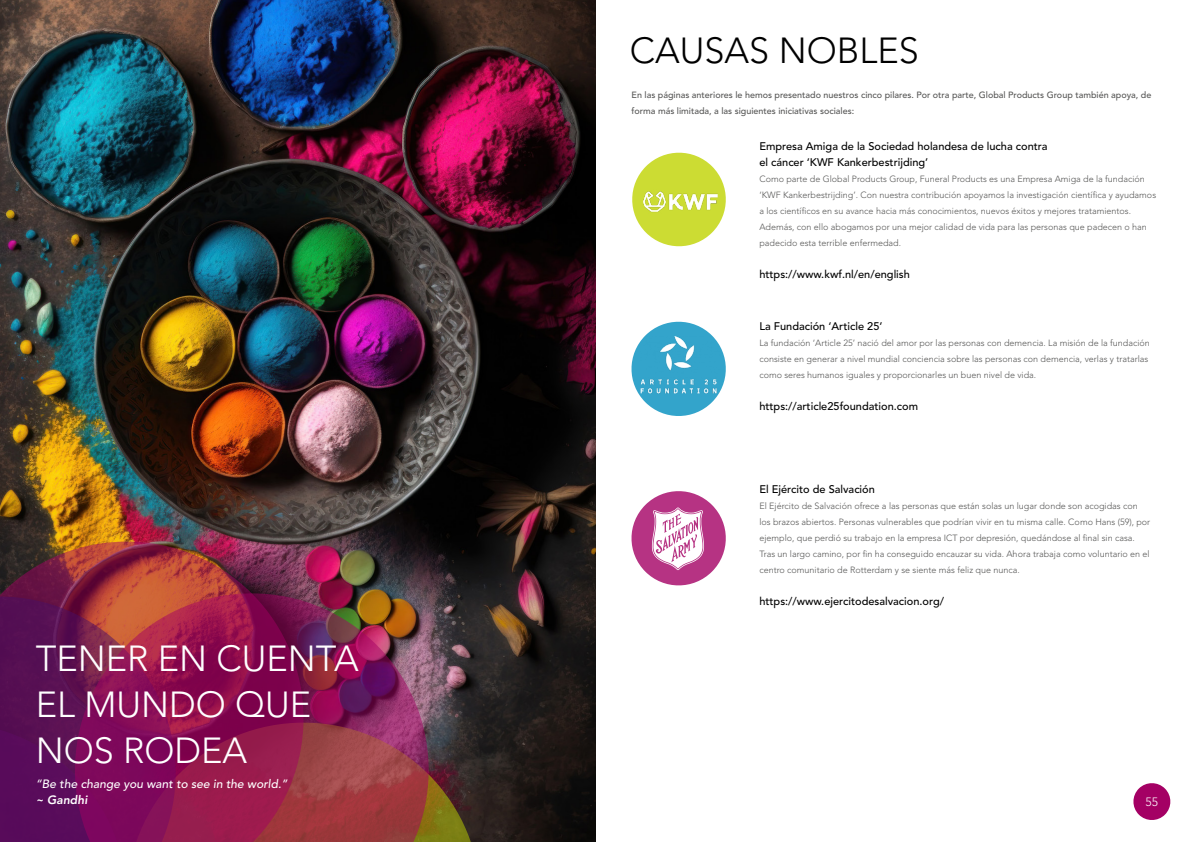
<style>
.page{position:relative;width:1191px;height:842px;background:#fff}
.page>*{position:absolute;margin:0;border:0;box-sizing:border-box;transform-origin:0 0}
.t1{font:300 36px/46px "Avenir LT Std";color:#fff}
.t2{font:300 36px "Avenir LT Std";color:#000}
.t3{font:500 12px "Avenir LT Std";color:#fff}
.t4{font:800 12px "Avenir LT Std";color:#fff}
.t5{font:300 12px "Avenir LT Std";color:#fff}
.t6{font:500 11px/16px "Avenir LT Std";color:#000}
.t7{font:300 9px/16px "Avenir LT Std";color:#575756}
.t8{font:500 9px/16px "Avenir LT Std";color:#575756}
</style>
<div class="page">
<svg style="left:1133px;top:783px;width:38px;height:37px"></svg>
<img style="left:0;top:0;width:595px;height:842px">
<svg style="left:429px;top:723px;width:51px;height:119px;background:#4e4127"></svg>
<img style="left:0;top:541px;width:303px;height:55px">
<div style="left:0;top:596px;width:75px;height:246px;background:#580e54"></div>
<svg style="left:75px;top:593px;width:354px;height:249px;background:#8e234d"></svg>
<svg style="left:632px;top:152px;width:94px;height:95px"></svg>
<img style="left:643px;top:181px;width:74px;height:40px">
<svg style="left:631px;top:321px;width:95px;height:95px"></svg>
<img style="left:641px;top:337px;width:79px;height:60px">
<svg style="left:631px;top:491px;width:95px;height:95px"></svg>
<h1 class="t2" style="left:630px;top:30px;width:290px">CAUSAS NOBLES</h1>
<p class="t8" style="left:631px;top:87px;width:521px">En las páginas anteriores le hemos presentado nuestros cinco pilares. Por otra parte, Global Products Group también apoya, de forma más limitada, a las siguientes iniciativas sociales:</p>
<p class="t6" style="left:759px;top:139px;width:290px">Empresa Amiga de la Sociedad holandesa de lucha contra el cáncer ‘KWF Kankerbestrijding’</p>
<p class="t7" style="left:759px;top:171px;width:398px">Como parte de Global Products Group, Funeral Products es una Empresa Amiga de la fundación ‘KWF Kankerbestrijding’. Con nuestra contribución apoyamos la investigación científica y ayudamos a los científicos en su avance hacia más conocimientos, nuevos éxitos y mejores tratamientos.<br>Además, con ello abogamos por una mejor calidad de vida para las personas que padecen o han padecido esta terrible enfermedad.</p>
<p class="t6" style="left:759px;top:267px;width:152px">https://www.kwf.nl/en/english</p>
<p class="t6" style="left:759px;top:319px;width:125px">La Fundación ‘Article 25’</p>
<p class="t7" style="left:759px;top:335px;width:392px">La fundación ‘Article 25’ nació del amor por las personas con demencia. La misión de la fundación consiste en generar a nivel mundial conciencia sobre las personas con demencia, verlas y tratarlas como seres humanos iguales y proporcionarles un buen nivel de vida.</p>
<p class="t6" style="left:759px;top:399px;width:160px">https://article25foundation.com</p>
<h1 class="t1" style="left:36px;top:635px;width:324px">TENER EN CUENTA<br>EL MUNDO QUE<br>NOS RODEA</h1>
<p class="t6" style="left:759px;top:482px;width:117px">El Ejército de Salvación</p>
<p class="t7" style="left:759px;top:498px;width:392px">El Ejército de Salvación ofrece a las personas que están solas un lugar donde son acogidas con los brazos abiertos. Personas vulnerables que podrían vivir en tu misma calle. Como Hans (59), por ejemplo, que perdió su trabajo en la empresa ICT por depresión, quedándose al final sin casa.<br>Tras un largo camino, por fin ha conseguido encauzar su vida. Ahora trabaja como voluntario en el centro comunitario de Rotterdam y se siente más feliz que nunca.</p>
<p class="t6" style="left:759px;top:594px;width:186px">https://www.ejercitodesalvacion.org/</p>
<h2 class="t3" style="left:36px;top:777px;width:255px">“Be the change you want to see in the world.”</h2>
<h2 class="t4" style="left:36px;top:793px;width:55px">~ Gandhi</h2>
<h2 class="t5" style="left:31px;top:795px;width:14px">54</h2>
<h2 class="t5" style="left:1145px;top:795px;width:14px">55</h2>
</div>
